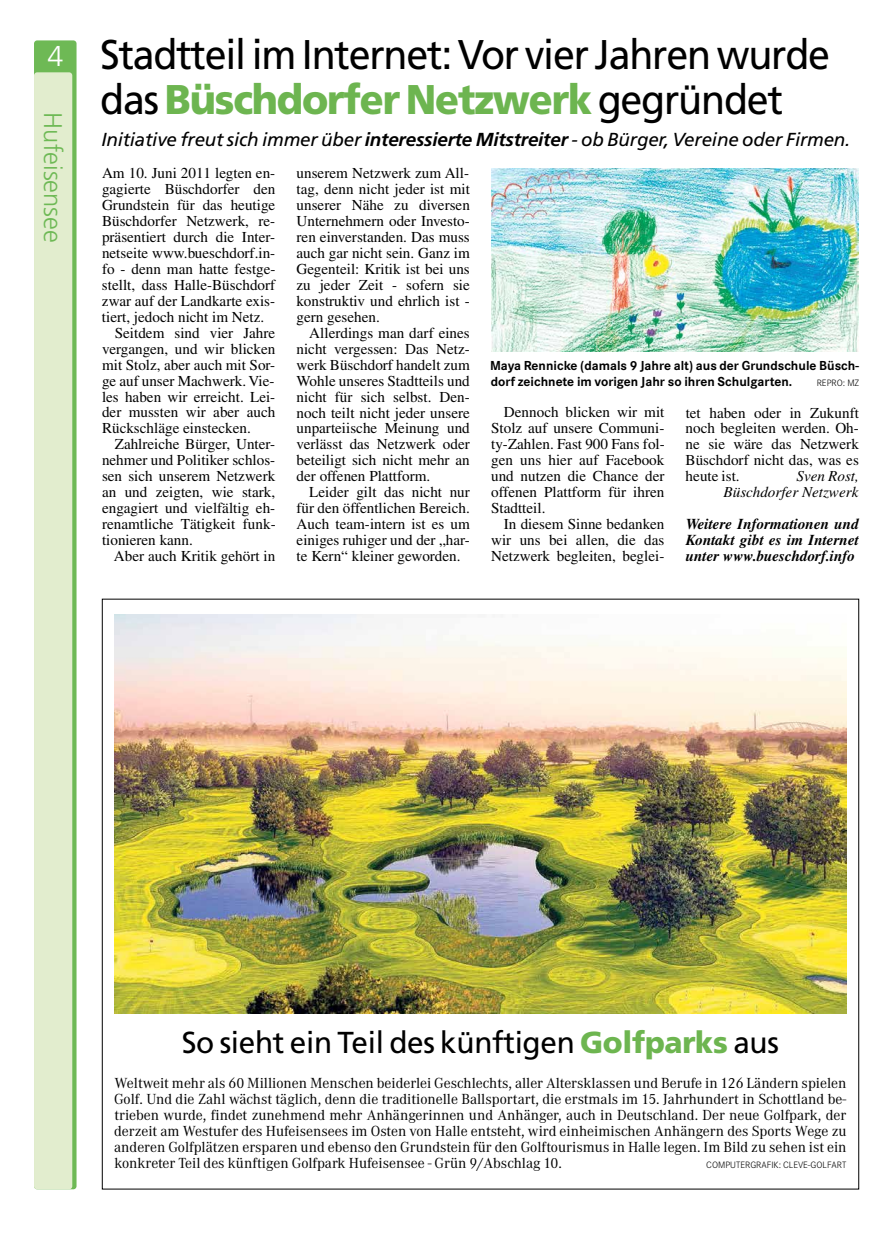
<style>
.page{position:relative;width:893px;height:1234px;background:#fff}
.page>*{position:absolute;margin:0;border:0;box-sizing:border-box;transform-origin:0 0}
.t1{font:41.4px/44.7px "Frutiger";letter-spacing:-.03em;color:#000;scale:.95 1}
.t2{font:30.3px "Frutiger";letter-spacing:-.01em;color:#000}
.t3{font:300 28.65px "Frutiger";color:#fff}
.t4{font:300 25.5px "Frutiger";color:#6eb955}
.t5{font:italic 18.75px "Frutiger";letter-spacing:-.01em;color:#000}
.t6{font:15.15px/15.9px "Times";color:#000;text-align:justify}
.t7{font:15.15px/15.9px "Corporate A";color:#000;text-align:justify}
.t8{font:italic 700 15.15px/15.9px "Times";color:#000;text-align:justify}
.t9{font:italic 15.15px/15.9px "Times";color:#000;text-align:right}
.t10{font:700 13.5px/15.9px "Corporate S";color:#000}
.t11{font:300 9.6px "Corporate S";color:#000}
.s1{font-weight:900;color:#6db550}
.s2{font-weight:700}
</style>
<div class="page">
<svg style="left:34px;top:40px;width:43px;height:1148px;fill:#6eb955"></svg>
<div style="left:34px;top:72px;width:38px;height:1116px;background:#e2edce;border-radius:3px"></div>
<img style="left:115px;top:614px;width:731px;height:399px">
<img style="left:491px;top:168px;width:368px;height:183px">
<h3 class="t3" style="left:47px;top:40px;width:17px">4</h3>
<h3 class="t4" style="left:67px;top:112px;width:132px;rotate:90deg">Hufeisensee</h3>
<h1 class="t1" style="left:100px;top:32px;width:770px">Stadtteil im Internet: Vor vier Jahren wurde das <span class="s1">Büschdorfer Netzwerk</span> gegründet</h1>
<p class="t5" style="left:101px;top:129px;width:751px">Initiative freut sich immer über <span class="s2">interessierte Mitstreiter</span> - ob Bürger, Vereine oder Firmen.</p>
<p class="t6" style="left:102px;top:165px;width:175px">Am 10. Juni 2011 legten en-</p>
<p class="t6" style="left:102px;top:181px;width:175px">gagierte Büschdorfer den</p>
<p class="t6" style="left:102px;top:197px;width:175px">Grundstein für das heutige</p>
<p class="t6" style="left:102px;top:213px;width:175px">Büschdorfer Netzwerk, re-</p>
<p class="t6" style="left:102px;top:229px;width:175px">präsentiert durch die Inter-</p>
<p class="t6" style="left:102px;top:245px;width:175px">netseite www.bueschdorf.in-</p>
<p class="t6" style="left:102px;top:261px;width:175px">fo - denn man hatte festge-</p>
<p class="t6" style="left:102px;top:277px;width:175px">stellt, dass Halle-Büschdorf</p>
<p class="t6" style="left:102px;top:292px;width:175px">zwar auf der Landkarte exis-</p>
<p class="t6" style="left:102px;top:308px;width:164px">tiert, jedoch nicht im Netz.</p>
<p class="t6" style="left:115px;top:324px;width:162px">Seitdem sind vier Jahre</p>
<p class="t6" style="left:102px;top:340px;width:175px">vergangen, und wir blicken</p>
<p class="t6" style="left:102px;top:356px;width:175px">mit Stolz, aber auch mit Sor-</p>
<p class="t6" style="left:102px;top:372px;width:174px">ge auf unser Machwerk. Vie-</p>
<p class="t6" style="left:102px;top:388px;width:175px">les haben wir erreicht. Lei-</p>
<p class="t6" style="left:102px;top:404px;width:175px">der mussten wir aber auch</p>
<p class="t6" style="left:102px;top:420px;width:150px">Rückschläge einstecken.</p>
<p class="t6" style="left:115px;top:436px;width:162px">Zahlreiche Bürger, Unter-</p>
<p class="t6" style="left:102px;top:452px;width:175px">nehmer und Politiker schlos-</p>
<p class="t6" style="left:102px;top:468px;width:175px">sen sich unserem Netzwerk</p>
<p class="t6" style="left:102px;top:484px;width:175px">an und zeigten, wie stark,</p>
<p class="t6" style="left:102px;top:500px;width:175px">engagiert und vielfältig eh-</p>
<p class="t6" style="left:102px;top:516px;width:175px">renamtliche Tätigkeit funk-</p>
<p class="t6" style="left:102px;top:532px;width:92px">tionieren kann.</p>
<p class="t6" style="left:114px;top:548px;width:163px">Aber auch Kritik gehört in</p>
<p class="t6" style="left:297px;top:165px;width:175px">unserem Netzwerk zum All&shy;tag, denn nicht jeder ist mit unserer Nähe zu diversen Unternehmern oder Investo&shy;ren einverstanden. Das muss auch gar nicht sein. Ganz im Gegenteil: Kritik ist bei uns zu jeder Zeit - sofern sie konstruktiv und ehrlich ist - gern gesehen.</p>
<p class="t6" style="left:297px;top:324px;width:175px;text-indent:13px">Allerdings man darf eines nicht vergessen: Das Netz&shy;werk Büschdorf handelt zum Wohle unseres Stadtteils und nicht für sich selbst. Den&shy;noch teilt nicht jeder unsere unparteiische Meinung und verlässt das Netzwerk oder beteiligt sich nicht mehr an der offenen Plattform.</p>
<p class="t6" style="left:297px;top:484px;width:175px;text-indent:13px">Leider gilt das nicht nur für den öffentlichen Bereich.<br>Auch team-intern ist es um einiges ruhiger und der „har&shy;te Kern“ kleiner geworden.</p>
<p class="t10" style="left:490px;top:357px;width:370px">Maya Rennicke (damals 9 Jahre alt) aus der Grundschule Büsch&shy;dorf zeichnete im vorigen Jahr so ihren Schulgarten.</p>
<p class="t11" style="left:817px;top:377px;width:44px">REPRO: MZ</p>
<p class="t6" style="left:491px;top:404px;width:175px;text-indent:13px">Dennoch blicken wir mit Stolz auf unsere Communi&shy;ty-Zahlen. Fast 900 Fans fol&shy;gen uns hier auf Facebook und nutzen die Chance der offenen Plattform für ihren Stadtteil.</p>
<p class="t6" style="left:491px;top:516px;width:175px;text-indent:13px">In diesem Sinne bedanken wir uns bei allen, die das Netzwerk begleiten, beglei-</p>
<p class="t6" style="left:686px;top:404px;width:175px">tet haben oder in Zukunft noch begleiten werden. Oh&shy;ne sie wäre das Netzwerk Büschdorf nicht das, was es heute ist.</p>
<p class="t9" style="left:724px;top:468px;width:137px">Sven Rost,<br>Büschdorfer Netzwerk</p>
<p class="t8" style="left:686px;top:515px;width:175px">Weitere Informationen und Kontakt gibt es im Internet unter www.bueschdorf.info</p>
<h2 class="t2" style="left:182px;top:1023px;width:599px">So sieht ein Teil des künftigen <span class="s1">Golfparks</span> aus</h2>
<p class="t7" style="left:114px;top:1074px;width:734px">Weltweit mehr als 60 Millionen Menschen beiderlei Geschlechts, aller Altersklassen und Berufe in 126 Ländern spielen Golf. Und die Zahl wächst täglich, denn die traditionelle Ballsportart, die erstmals im 15. Jahrhundert in Schottland be&shy;trieben wurde, findet zunehmend mehr Anhängerinnen und Anhänger, auch in Deutschland. Der neue Golfpark, der derzeit am Westufer des Hufeisensees im Osten von Halle entsteht, wird einheimischen Anhängern des Sports Wege zu anderen Golfplätzen ersparen und ebenso den Grundstein für den Golftourismus in Halle legen. Im Bild zu sehen ist ein konkreter Teil des künftigen Golfpark Hufeisensee - Grün 9/Abschlag 10.</p>
<p class="t11" style="left:706px;top:1158px;width:142px">COMPUTERGRAFIK: CLEVE-GOLFART</p>
</div>
